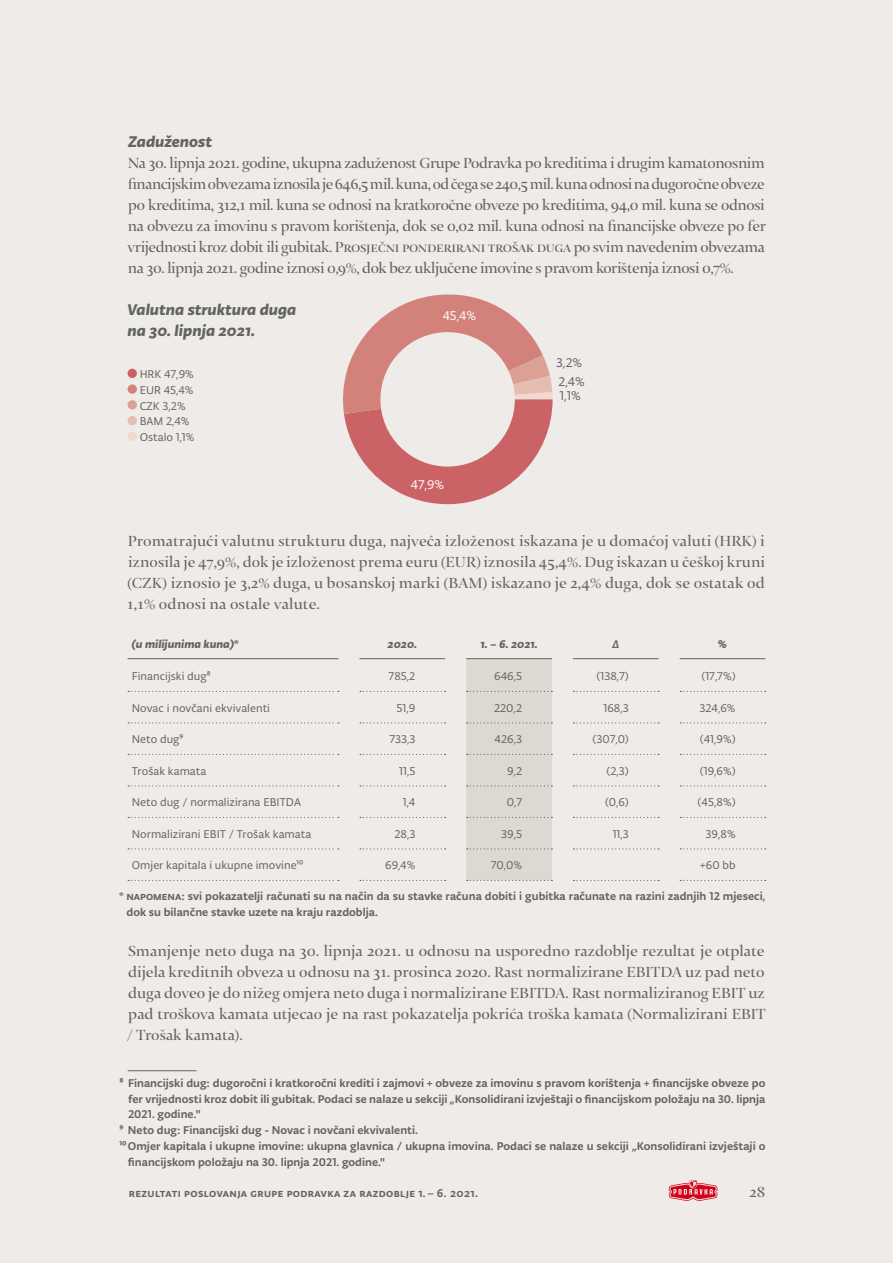
<style>
.page{position:relative;width:893px;height:1263px;background:#eeebe8}
.page>*{position:absolute;margin:0;border:0;box-sizing:border-box;transform-origin:0 0}
.t1{font:16.5px/21px "Thema";letter-spacing:-.02em;color:#626463;text-align:justify}
.t2{font:16.5px/21px "Typonine Sans Bld Ita";color:#626463}
.t3{font:13.5px/18.6px "Typonine Sans";color:#626463}
.t4{font:13.5px "Typonine Sans";color:#fff}
.t5{font:500 12px/15.8px "Typonine Sans";color:#626463}
.t6{font:12px/15.8px "Typonine Sans";color:#626463}
.t7{font:500 12px "Typonine Sans";letter-spacing:.03em;color:#626463}
.t8{font:12px "Typonine Sans Bld Ita";color:#626463}
</style>
<div class="page">
<svg style="left:669px;top:1180px;width:48px;height:21px"></svg>
<svg style="left:343px;top:294px;width:210px;height:210px"></svg>
<div style="left:380px;top:332px;width:135px;height:135px;background:#eeebe8;border-radius:50%"></div>
<svg style="left:128px;top:691px;width:211px;height:1px"></svg>
<svg style="left:360px;top:691px;width:86px;height:1px"></svg>
<svg style="left:573px;top:691px;width:86px;height:1px"></svg>
<svg style="left:680px;top:691px;width:86px;height:1px"></svg>
<svg style="left:128px;top:722px;width:211px;height:1px"></svg>
<svg style="left:360px;top:722px;width:86px;height:1px"></svg>
<svg style="left:573px;top:722px;width:86px;height:1px"></svg>
<svg style="left:680px;top:722px;width:86px;height:1px"></svg>
<svg style="left:128px;top:754px;width:211px;height:1px"></svg>
<svg style="left:360px;top:754px;width:86px;height:1px"></svg>
<svg style="left:573px;top:754px;width:86px;height:1px"></svg>
<svg style="left:680px;top:754px;width:86px;height:1px"></svg>
<svg style="left:128px;top:785px;width:211px;height:1px"></svg>
<svg style="left:360px;top:785px;width:86px;height:1px"></svg>
<svg style="left:573px;top:785px;width:86px;height:1px"></svg>
<svg style="left:680px;top:785px;width:86px;height:1px"></svg>
<svg style="left:128px;top:817px;width:211px;height:1px"></svg>
<svg style="left:360px;top:817px;width:86px;height:1px"></svg>
<svg style="left:573px;top:817px;width:86px;height:1px"></svg>
<svg style="left:680px;top:817px;width:86px;height:1px"></svg>
<svg style="left:128px;top:848px;width:211px;height:1px"></svg>
<svg style="left:360px;top:848px;width:86px;height:1px"></svg>
<svg style="left:573px;top:848px;width:86px;height:1px"></svg>
<svg style="left:680px;top:848px;width:86px;height:1px"></svg>
<svg style="left:128px;top:880px;width:211px;height:1px"></svg>
<svg style="left:360px;top:880px;width:86px;height:1px"></svg>
<div style="left:466px;top:659px;width:86px;height:222px;background:#ded8d2"></div>
<svg style="left:573px;top:880px;width:86px;height:1px"></svg>
<svg style="left:680px;top:880px;width:86px;height:1px"></svg>
<hr style="left:128px;top:658px;width:210px;height:1px;background:#626463">
<hr style="left:359px;top:658px;width:86px;height:1px;background:#626463">
<hr style="left:466px;top:658px;width:86px;height:1px;background:#626463">
<hr style="left:573px;top:658px;width:86px;height:1px;background:#626463">
<hr style="left:680px;top:658px;width:85px;height:1px;background:#626463">
<hr style="left:128px;top:1070px;width:69px;height:1px;background:#626463">
<div style="left:128px;top:369px;width:9px;height:9px;background:#cb6366;border-radius:50%"></div>
<svg style="left:128px;top:384px;width:9px;height:10px"></svg>
<svg style="left:128px;top:400px;width:9px;height:10px"></svg>
<div style="left:128px;top:416px;width:9px;height:9px;background:#e5bdb2;border-radius:50%"></div>
<div style="left:128px;top:432px;width:9px;height:9px;background:#f0dad2;border-radius:50%"></div>
<p class="t2" style="left:128px;top:131px;width:85px">Zaduženost</p>
<p class="t1" style="left:128px;top:154px;width:640px;text-align:left">Na 30. lipnja 2021. godine, ukupna zaduženost Grupe Podravka po kreditima i drugim kamatonosnim financijskim obvezama iznosila je 646,5 mil. kuna, od čega se 240,5 mil. kuna odnosi na dugoročne obveze po kreditima, 312,1 mil. kuna se odnosi na kratkoročne obveze po kreditima, 94,0 mil. kuna se odnosi na obvezu za imovinu s pravom korištenja, dok se 0,02 mil. kuna odnosi na financijske obveze po fer vrijednosti kroz dobit ili gubitak. Prosječni ponderirani trošak duga po svim navedenim obvezama na 30. lipnja 2021. godine iznosi 0,9%, dok bez uključene imovine s pravom korištenja iznosi 0,7%.</p>
<p class="t2" style="left:128px;top:299px;width:170px">Valutna struktura duga na 30. lipnja 2021.</p>
<p class="t6" style="left:140px;top:366px;width:56px">HRK 47,9%<br>EUR 45,4%<br>CZK 3,2%<br>BAM 2,4%<br>Ostalo 1,1%</p>
<p class="t4" style="left:443px;top:307px;width:35px">45,4%</p>
<p class="t4" style="left:411px;top:476px;width:35px">47,9%</p>
<p class="t3" style="left:556px;top:353px;width:30px">3,2%<br>2,4%</p>
<p class="t3" style="left:560px;top:386px;width:23px">1,1%</p>
<p class="t1" style="left:127px;top:532px;width:639px">Promatrajući valutnu strukturu duga, najveća izloženost iskazana je u domaćoj valuti (HRK) i iznosila je 47,9%, dok je izloženost prema euru (EUR) iznosila 45,4%. Dug iskazan u češkoj kruni (CZK) iznosio je 3,2% duga, u bosanskoj marki (BAM) iskazano je 2,4% duga, dok se ostatak od 1,1% odnosi na ostale valute.</p>
<p class="t8" style="left:132px;top:636px;width:108px">(u milijunima kuna)*</p>
<p class="t8" style="left:388px;top:636px;width:31px">2020.</p>
<p class="t8" style="left:480px;top:636px;width:59px">1. – 6. 2021.</p>
<p class="t8" style="left:612px;top:636px;width:9px">Δ</p>
<p class="t8" style="left:718px;top:636px;width:11px">%</p>
<p class="t6" style="left:132px;top:668px;width:80px">Financijski dug8</p>
<p class="t6" style="left:389px;top:668px;width:28px">785,2</p>
<p class="t6" style="left:494px;top:668px;width:30px">646,5</p>
<p class="t6" style="left:597px;top:668px;width:34px">(138,7)</p>
<p class="t6" style="left:701px;top:668px;width:36px">(17,7%)</p>
<p class="t6" style="left:132px;top:700px;width:140px">Novac i novčani ekvivalenti</p>
<p class="t6" style="left:397px;top:700px;width:20px">51,9</p>
<p class="t6" style="left:494px;top:700px;width:30px">220,2</p>
<p class="t6" style="left:604px;top:700px;width:27px">168,3</p>
<p class="t6" style="left:700px;top:700px;width:38px">324,6%</p>
<p class="t6" style="left:132px;top:731px;width:53px">Neto dug9</p>
<p class="t6" style="left:389px;top:731px;width:28px">733,3</p>
<p class="t6" style="left:495px;top:731px;width:29px">426,3</p>
<p class="t6" style="left:592px;top:731px;width:38px">(307,0)</p>
<p class="t6" style="left:700px;top:731px;width:37px">(41,9%)</p>
<p class="t6" style="left:132px;top:763px;width:76px">Trošak kamata</p>
<p class="t6" style="left:399px;top:763px;width:18px">11,5</p>
<p class="t6" style="left:507px;top:763px;width:17px">9,2</p>
<p class="t6" style="left:606px;top:763px;width:24px">(2,3)</p>
<p class="t6" style="left:700px;top:763px;width:37px">(19,6%)</p>
<p class="t6" style="left:132px;top:794px;width:171px">Neto dug / normalizirana EBITDA</p>
<p class="t6" style="left:403px;top:794px;width:14px">1,4</p>
<p class="t6" style="left:507px;top:794px;width:17px">0,7</p>
<p class="t6" style="left:605px;top:794px;width:25px">(0,6)</p>
<p class="t6" style="left:698px;top:794px;width:40px">(45,8%)</p>
<p class="t6" style="left:132px;top:826px;width:181px">Normalizirani EBIT / Trošak kamata</p>
<p class="t6" style="left:394px;top:826px;width:23px">28,3</p>
<p class="t6" style="left:501px;top:826px;width:22px">39,5</p>
<p class="t6" style="left:613px;top:826px;width:18px">11,3</p>
<p class="t6" style="left:706px;top:826px;width:32px">39,8%</p>
<p class="t6" style="left:132px;top:857px;width:173px">Omjer kapitala i ukupne imovine10</p>
<p class="t6" style="left:385px;top:857px;width:32px">69,4%</p>
<p class="t6" style="left:491px;top:857px;width:33px">70,0%</p>
<p class="t6" style="left:700px;top:857px;width:37px">+60 bb</p>
<p class="t5" style="left:126px;top:888px;width:640px;text-indent:-7px">* napomena: svi pokazatelji računati su na način da su stavke računa dobiti i gubitka računate na razini zadnjih 12 mjeseci, dok su bilančne stavke uzete na kraju razdoblja.</p>
<p class="t1" style="left:127px;top:941px;width:640px">Smanjenje neto duga na 30. lipnja 2021. u odnosu na usporedno razdoblje rezultat je otplate dijela kreditnih obveza u odnosu na 31. prosinca 2020. Rast normalizirane EBITDA uz pad neto duga doveo je do nižeg omjera neto duga i normalizirane EBITDA. Rast normaliziranog EBIT uz pad troškova kamata utjecao je na rast pokazatelja pokrića troška kamata (Normalizirani EBIT / Trošak kamata).</p>
<p class="t5" style="left:119px;top:1075px;width:647px">8 Financijski dug: dugoročni i kratkoročni krediti i zajmovi + obveze za imovinu s pravom korištenja + financijske obveze po</p>
<p class="t5" style="left:128px;top:1091px;width:639px">fer vrijednosti kroz dobit ili gubitak. Podaci se nalaze u sekciji „Konsolidirani izvještaji o financijskom položaju na 30. lipnja</p>
<p class="t5" style="left:128px;top:1106px;width:74px">2021. godine."</p>
<p class="t5" style="left:119px;top:1122px;width:300px">9 Neto dug: Financijski dug - Novac i novčani ekvivalenti.</p>
<p class="t5" style="left:119px;top:1138px;width:647px">10Omjer kapitala i ukupne imovine: ukupna glavnica / ukupna imovina. Podaci se nalaze u sekciji „Konsolidirani izvještaji o</p>
<p class="t5" style="left:128px;top:1154px;width:259px">financijskom položaju na 30. lipnja 2021. godine."</p>
<p class="t7" style="left:129px;top:1186px;width:351px">rezultati poslovanja grupe podravka za razdoblje 1.– 6. 2021.</p>
<p class="t1" style="left:749px;top:1183px;width:18px">28</p>
</div>
